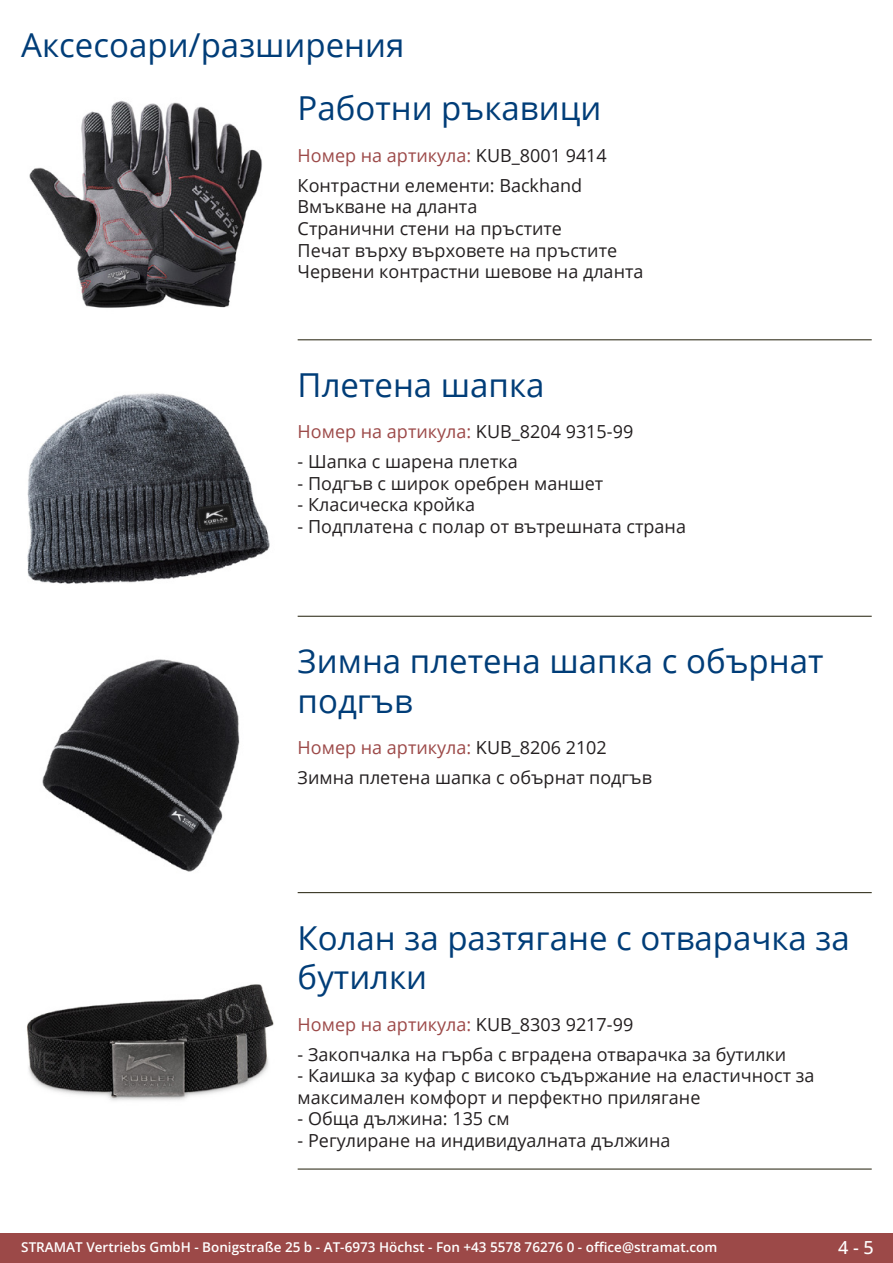
<style>
.page{position:relative;width:893px;height:1263px;background:#fff}
.page>*{position:absolute;margin:0;border:0;box-sizing:border-box;transform-origin:0 0}
.Produkttitel{font:33px/39.6px "Open Sans";color:#003d78}
.RastTitel{font:33px "Open Sans";color:#003d78}
.Beschreibung_Text{font:18px/21.6px "Open Sans";color:#231f20}
.TechDaten_Überschrif{font:18px "Open Sans";color:#9c4948}
.t1{font:500 18px "Open Sans";color:#fff}
.t2{font:600 13.5px "Open Sans";color:#fff}
.s1{color:#231f20}
</style>
<div class="page">
<div style="left:0;top:1233px;width:893px;height:30px;background:#9c4948"></div>
<hr style="left:298px;top:340px;width:574px;height:1px;background:#201d08">
<hr style="left:298px;top:616px;width:574px;height:1px;background:#201d08">
<hr style="left:298px;top:892px;width:574px;height:1px;background:#201d08">
<hr style="left:298px;top:1169px;width:574px;height:1px;background:#201d08">
<img style="left:29px;top:100px;width:233px;height:208px">
<img style="left:27px;top:393px;width:243px;height:191px">
<img style="left:42px;top:659px;width:198px;height:213px">
<img style="left:27px;top:984px;width:247px;height:117px">
<p class="RastTitel" style="left:21px;top:22px;width:385px">Аксесоари/разширения</p>
<p class="Produkttitel" style="left:298px;top:88px;width:305px">Работни ръкавици</p>
<p class="TechDaten_Überschrif" style="left:298px;top:143px;width:311px">Номер на артикула: <span class="s1">KUB_8001 9414</span></p>
<p class="Beschreibung_Text" style="left:298px;top:174px;width:347px">Контрастни елементи: Backhand<br>Вмъкване на дланта<br>Странични стени на пръстите<br>Печат върху върховете на пръстите<br>Червени контрастни шевове на дланта</p>
<p class="Produkttitel" style="left:298px;top:364px;width:248px">Плетена шапка</p>
<p class="TechDaten_Überschrif" style="left:298px;top:420px;width:337px">Номер на артикула: <span class="s1">KUB_8204 9315-99</span></p>
<p class="Beschreibung_Text" style="left:298px;top:450px;width:222px">- Шапка с шарена плетка</p>
<p class="Beschreibung_Text" style="left:298px;top:472px;width:307px">- Подгъв с широк оребрен маншет</p>
<p class="Beschreibung_Text" style="left:298px;top:494px;width:179px">- Класическа кройка</p>
<p class="Beschreibung_Text" style="left:298px;top:515px;width:390px">- Подплатена с полар от вътрешната страна</p>
<p class="Produkttitel" style="left:298px;top:640px;width:527px">Зимна плетена шапка с обърнат подгъв</p>
<p class="TechDaten_Überschrif" style="left:298px;top:735px;width:311px">Номер на артикула: <span class="s1">KUB_8206 2102</span></p>
<p class="Beschreibung_Text" style="left:298px;top:766px;width:356px">Зимна плетена шапка с обърнат подгъв</p>
<p class="Produkttitel" style="left:298px;top:917px;width:554px">Колан за разтягане с отварачка за бутилки</p>
<p class="TechDaten_Überschrif" style="left:298px;top:1012px;width:337px">Номер на артикула: <span class="s1">KUB_8303 9217-99</span></p>
<p class="Beschreibung_Text" style="left:298px;top:1043px;width:490px">- Закопчалка на гърба с вградена отварачка за бутилки</p>
<p class="Beschreibung_Text" style="left:298px;top:1064px;width:518px">- Каишка за куфар с високо съдържание на еластичност за максимален комфорт и перфектно прилягане</p>
<p class="Beschreibung_Text" style="left:298px;top:1107px;width:214px">- Обща дължина: 135 см</p>
<p class="Beschreibung_Text" style="left:298px;top:1129px;width:374px">- Регулиране на индивидуалната дължина</p>
<p class="t2" style="left:21px;top:1238px;width:698px">STRAMAT Vertriebs GmbH - Bonigstraße 25 b - AT-6973 Höchst - Fon +43 5578 76276 0 - office@stramat.com</p>
<p class="t1" style="left:838px;top:1234px;width:37px">4 - 5</p>
</div>
